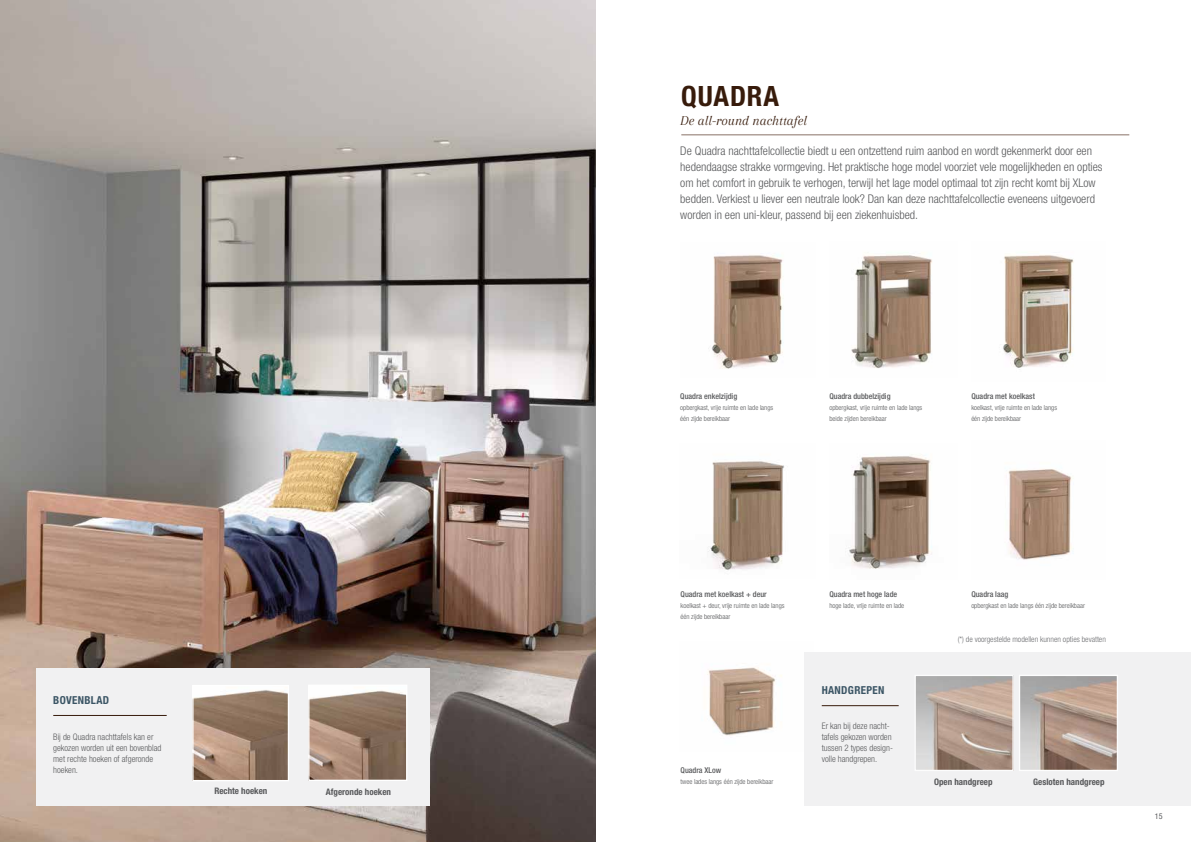
<style>
.page{position:relative;width:1191px;height:842px;background:#fff}
.page>*{position:absolute;margin:0;border:0;box-sizing:border-box;transform-origin:0 0}
.t1{font:700 condensed 28px "Helvetica Neue LT Std";letter-spacing:.03em;color:#371b0b}
.t2{font:italic 14px "Arapey";color:#371b0b}
.t3{font:300 condensed 12px/16px "Helvetica Neue LT Std";color:#58595b}
.t4{font:700 condensed 11px "Helvetica Neue LT Std";letter-spacing:.03em;color:#3b5565}
.t5{font:300 condensed 9px/11px "Helvetica Neue LT Std";color:#58595b}
.t6{font:700 condensed 9px "Helvetica Neue LT Std";color:#58595b}
.t7{font:500 condensed 8px "Helvetica Neue LT Std";color:#58595b}
.t8{font:300 condensed 8px "Helvetica Neue LT Std";color:#6d6e71}
.t9{font:condensed 8px "Helvetica Neue LT Std";color:#58595b}
.t10{font:300 condensed 7px/11px "Helvetica Neue LT Std";color:#58595b}
</style>
<div class="page">
<img style="left:707px;top:667px;width:75px;height:69px">
<img style="left:0;top:0;width:595px;height:842px">
<img style="left:708px;top:254px;width:76px;height:115px">
<img style="left:851px;top:255px;width:81px;height:114px">
<img style="left:1003px;top:255px;width:71px;height:113px">
<img style="left:848px;top:454px;width:84px;height:115px">
<img style="left:1008px;top:469px;width:64px;height:91px">
<img style="left:708px;top:461px;width:76px;height:109px">
<div style="left:804px;top:652px;width:387px;height:154px;background:#f1f1f2"></div>
<img style="left:916px;top:677px;width:95px;height:92px">
<div style="left:914px;top:675px;width:99px;height:96px;border:1px solid #fff"></div>
<img style="left:1020px;top:677px;width:96px;height:92px">
<div style="left:1018px;top:675px;width:100px;height:96px;border:1px solid #fff"></div>
<div style="left:36px;top:668px;width:394px;height:138px;background:#f1f1f2"></div>
<img style="left:194px;top:687px;width:93px;height:92px">
<div style="left:192px;top:685px;width:97px;height:96px;border:1px solid #fff"></div>
<img style="left:310px;top:687px;width:95px;height:92px">
<div style="left:308px;top:685px;width:99px;height:96px;border:1px solid #fff"></div>
<hr style="left:681px;top:135px;width:448px;height:1px;background:#887167">
<hr style="left:53px;top:715px;width:114px;height:1px;background:#371b0b">
<hr style="left:821px;top:705px;width:77px;height:1px;background:#371b0b">
<p class="t4" style="left:53px;top:693px;width:57px">BOVENBLAD</p>
<p class="t5" style="left:53px;top:731px;width:110px">Bij de Quadra nachttafels kan er gekozen worden uit een bovenblad met rechte hoeken of afgeronde hoeken.</p>
<p class="t6" style="left:214px;top:786px;width:54px">Rechte hoeken</p>
<p class="t6" style="left:326px;top:786px;width:67px">Afgeronde hoeken</p>
<h1 class="t1" style="left:681px;top:79px;width:99px">QUADRA</h1>
<p class="t2" style="left:680px;top:113px;width:128px">De all-round nachttafel</p>
<p class="t3" style="left:680px;top:142px;width:424px">De Quadra nachttafelcollectie biedt u een ontzettend ruim aanbod en wordt gekenmerkt door een hedendaagse strakke vormgeving. Het praktische hoge model voorziet vele mogelijkheden en opties om het comfort in gebruik te verhogen, terwijl het lage model optimaal tot zijn recht komt bij XLow bedden. Verkiest u liever een neutrale look? Dan kan deze nachttafelcollectie eveneens uitgevoerd worden in een uni-kleur, passend bij een ziekenhuisbed.</p>
<p class="t7" style="left:680px;top:391px;width:58px">Quadra enkelzijdig</p>
<p class="t10" style="left:680px;top:402px;width:94px">opbergkast, vrije ruimte en lade langs één zijde bereikbaar</p>
<p class="t7" style="left:829px;top:391px;width:63px">Quadra dubbelzijdig</p>
<p class="t10" style="left:829px;top:402px;width:94px">opbergkast, vrije ruimte en lade langs beide zijden bereikbaar</p>
<p class="t7" style="left:971px;top:391px;width:65px">Quadra met koelkast</p>
<p class="t10" style="left:971px;top:402px;width:87px">koelkast, vrije ruimte en lade langs één zijde bereikbaar</p>
<p class="t7" style="left:680px;top:589px;width:88px">Quadra met koelkast + deur</p>
<p class="t10" style="left:680px;top:600px;width:105px">koelkast + deur, vrije ruimte en lade langs één zijde bereikbaar</p>
<p class="t7" style="left:680px;top:765px;width:42px">Quadra XLow</p>
<p class="t10" style="left:680px;top:776px;width:94px">twee lades langs één zijde bereikbaar</p>
<p class="t7" style="left:829px;top:589px;width:69px">Quadra met hoge lade</p>
<p class="t10" style="left:829px;top:600px;width:76px">hoge lade, vrije ruimte en lade</p>
<p class="t4" style="left:821px;top:684px;width:64px">HANDGREPEN</p>
<p class="t5" style="left:821px;top:720px;width:73px">Er kan bij deze nacht&shy;tafels gekozen worden tussen 2 types design&shy;volle handgrepen.</p>
<p class="t7" style="left:971px;top:589px;width:38px">Quadra laag</p>
<p class="t10" style="left:971px;top:600px;width:115px">opbergkast en lade langs één zijde bereikbaar</p>
<p class="t8" style="left:957px;top:634px;width:150px">(*) de voorgestelde modellen kunnen opties bevatten</p>
<p class="t6" style="left:934px;top:777px;width:60px">Open handgreep</p>
<p class="t6" style="left:1033px;top:777px;width:73px">Gesloten handgreep</p>
<p class="t9" style="left:1155px;top:812px;width:9px">15</p>
</div>
